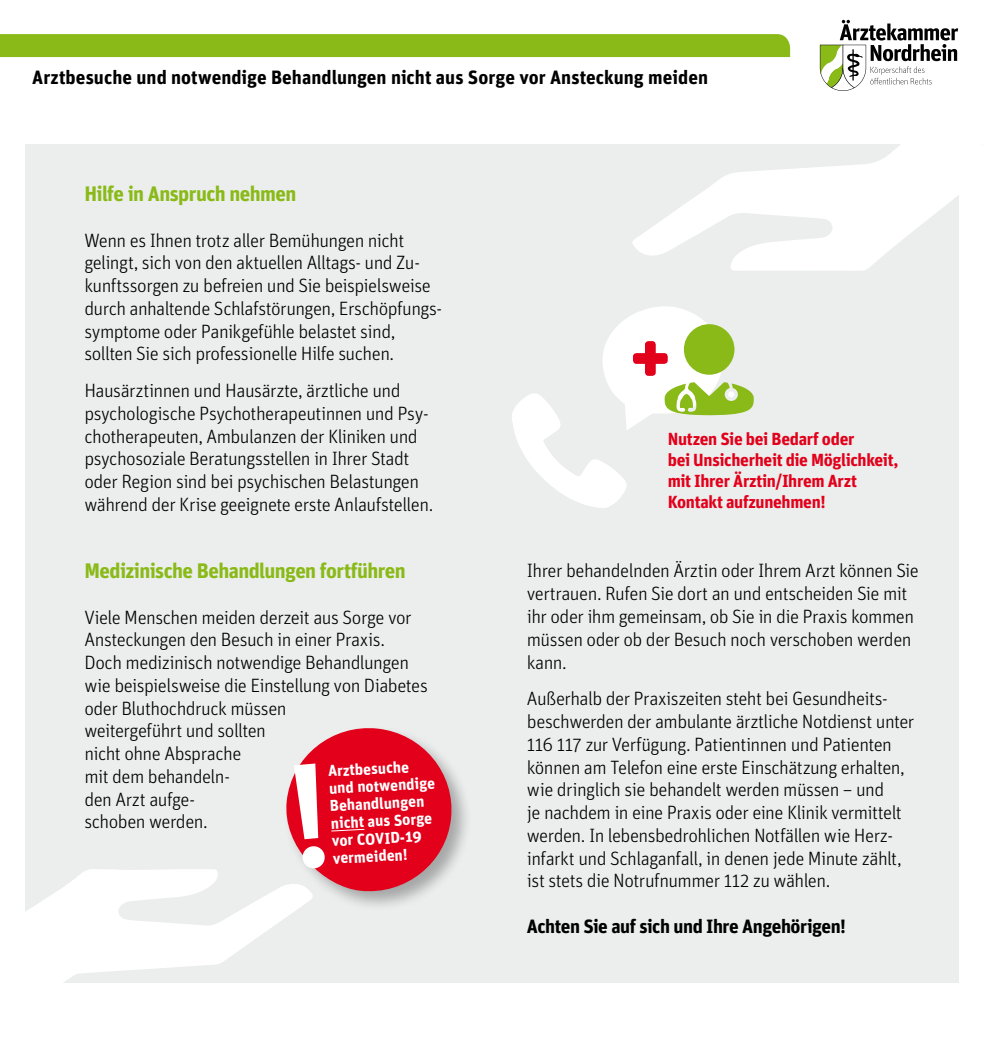
<style>
.page{position:relative;width:983px;height:1042px;background:#fff}
.page>*{position:absolute;margin:0;border:0;box-sizing:border-box;transform-origin:0 0}
.t1{font:700 21px "Unit";letter-spacing:-.03em;color:#89ba17}
.t2{font:300 19.25px/22.8px "Unit";letter-spacing:-.03em;color:#000}
.t3{font:700 19.25px "Unit";color:#000}
.t4{font:700 19.25px "Unit";letter-spacing:-.025em;color:#000}
.t5{font:700 17.5px/21px "Unit";letter-spacing:-.02em;color:#e2001a}
.t6{font:700 15.75px/17.5px "Unit";color:#fff}
</style>
<div class="page">
<svg style="left:957px;top:271px;width:2px;height:241px"></svg>
<div style="left:25px;top:144px;width:932px;height:838px;background:#eceded"></div>
<svg style="left:25px;top:869px;width:288px;height:114px;fill:#fff"></svg>
<div style="left:282px;top:725px;width:190px;height:187px;background:#000;opacity:.3"></div>
<svg style="left:282px;top:725px;width:173px;height:170px"></svg>
<div style="left:0;top:34px;width:789px;height:23px;background:#89ba17"></div>
<svg style="left:819px;top:19px;width:140px;height:48px"></svg>
<hr style="left:852px;top:49px;width:1px;height:32px;background:#000">
<svg style="left:632px;top:67px;width:327px;height:204px;fill:#fff"></svg>
<svg style="left:512px;top:306px;width:241px;height:202px"></svg>
<div style="left:632px;top:353px;width:35px;height:11px;background:#e2001a;border-radius:3px"></div>
<div style="left:644px;top:341px;width:11px;height:35px;background:#e2001a;border-radius:3px"></div>
<p class="t3" style="left:32px;top:66px;width:677px">Arztbesuche und notwendige Behandlungen nicht aus Sorge vor Ansteckung meiden</p>
<p class="t1" style="left:84px;top:181px;width:213px">Hilfe in Anspruch nehmen</p>
<p class="t2" style="left:84px;top:228px;width:359px">Wenn es Ihnen trotz aller Bemühungen nicht gelingt, sich von den aktuellen Alltags- und Zu&shy;kunftssorgen zu befreien und Sie beispielsweise durch anhaltende Schlafstörungen, Erschöpfungs&shy;symptome oder Panikgefühle belastet sind, sollten Sie sich professionelle Hilfe suchen.</p>
<p class="t2" style="left:84px;top:379px;width:350px">Hausärztinnen und Hausärzte, ärztliche und psychologische Psychotherapeutinnen und Psy&shy;chotherapeuten, Ambulanzen der Kliniken und psychosoziale Beratungsstellen in Ihrer Stadt oder Region sind bei psychischen Belastungen während der Krise geeignete erste Anlaufstellen.</p>
<p class="t1" style="left:84px;top:558px;width:323px">Medizinische Behandlungen fortführen</p>
<p class="t2" style="left:84px;top:605px;width:345px">Viele Menschen meiden derzeit aus Sorge vor<br>Ansteckungen den Besuch in einer Praxis.<br>Doch medizinisch notwendige Behandlungen wie beispielsweise die Einstellung von Diabetes oder Bluthochdruck müssen<br>weitergeführt und sollten<br>nicht ohne Absprache<br>mit dem behandeln-<br>den Arzt aufge-<br>schoben werden.</p>
<p class="t6" style="left:327px;top:762px;width:108px;rotate:-3deg">Arztbesuche und notwendige<br>Behandlungen nicht aus Sorge vor COVID-19 vermeiden!</p>
<p class="t5" style="left:667px;top:427px;width:232px">Nutzen Sie bei Bedarf oder<br>bei Unsicherheit die Möglichkeit, mit Ihrer Ärztin/Ihrem Arzt<br>Kontakt aufzunehmen!</p>
<p class="t2" style="left:526px;top:559px;width:393px">Ihrer behandelnden Ärztin oder Ihrem Arzt können Sie vertrauen. Rufen Sie dort an und entscheiden Sie mit ihr oder ihm gemeinsam, ob Sie in die Praxis kommen müssen oder ob der Besuch noch verschoben werden kann.</p>
<p class="t2" style="left:526px;top:687px;width:389px">Außerhalb der Praxiszeiten steht bei Gesundheits&shy;beschwerden der ambulante ärztliche Notdienst unter 116 117 zur Verfügung. Patientinnen und Patienten können am Telefon eine erste Einschätzung erhalten, wie dringlich sie behandelt werden müssen – und<br>je nachdem in eine Praxis oder eine Klinik vermittelt werden. In lebensbedrohlichen Notfällen wie Herz&shy;infarkt und Schlaganfall, in denen jede Minute zählt, ist stets die Notrufnummer 112 zu wählen.</p>
<p class="t4" style="left:526px;top:914px;width:320px">Achten Sie auf sich und Ihre Angehörigen!</p>
</div>
